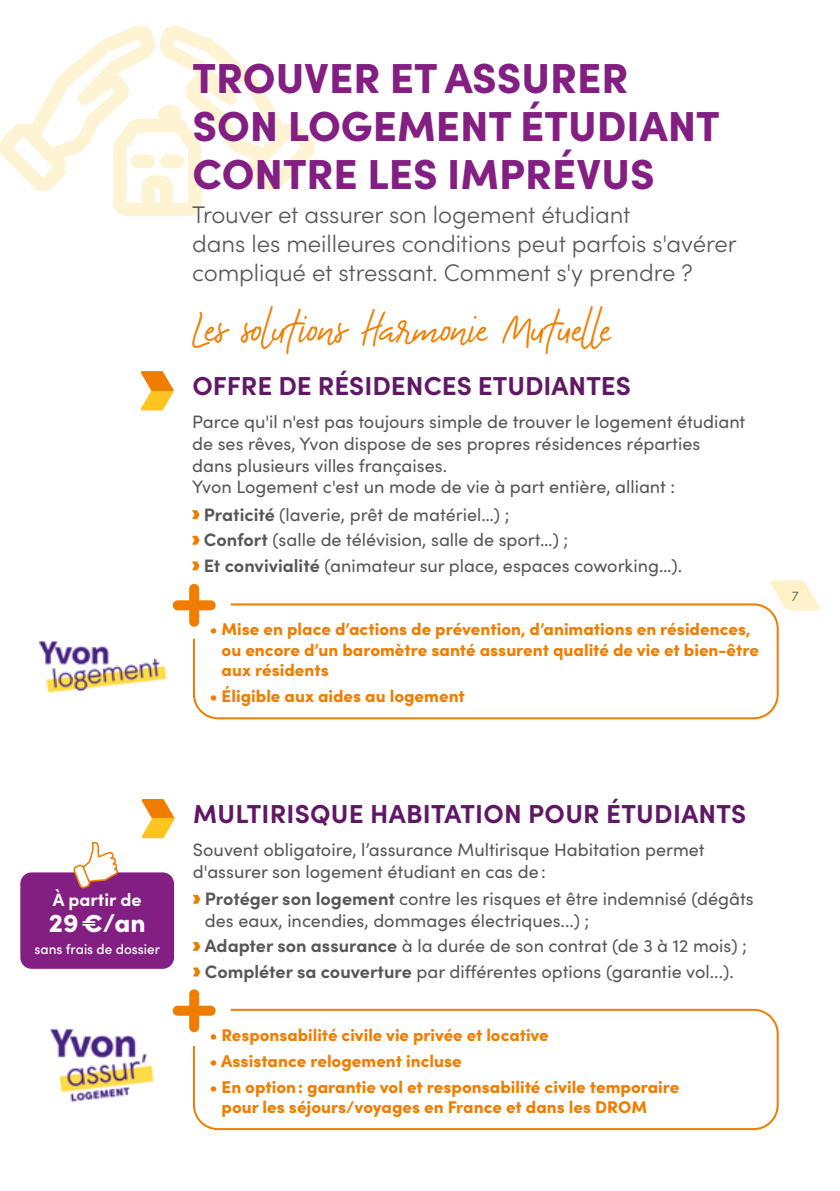
<style>
.page{position:relative;width:840px;height:1191px;background:#fff}
.page>*{position:absolute;margin:0;border:0;box-sizing:border-box;transform-origin:0 0}
.t1{font:46px "The Bouquet List";color:#ef7d00}
.t2{font:900 42px/48px "Sofia Pro";color:#831f82}
.t3{font:700 26px "Sofia Pro";color:#601766}
.t4{font:900 26px "Sofia Pro";color:#fff}
.t5{font:300 24px/28.8px "Sofia Pro";letter-spacing:-.005em;color:#575756}
.t6{font:18px/21.6px "Sofia Pro";color:#575756}
.t7{font:700 18px "Sofia Pro";color:#fff}
.t8{font:900 17px/20.4px "Sofia Pro";color:#ef7d00}
.t9{font:500 14px "Sofia Pro";color:#fff}
.t10{font:300 14px "Sofia Pro";color:#575756}
.s1{font-weight:700}
</style>
<div class="page">
<svg style="left:770px;top:580px;width:49px;height:30px"></svg>
<svg style="left:0;top:25px;width:314px;height:191px"></svg>
<svg style="left:192px;top:510px;width:7px;height:9px"></svg>
<svg style="left:192px;top:536px;width:7px;height:8px"></svg>
<svg style="left:192px;top:561px;width:7px;height:9px"></svg>
<svg style="left:141px;top:371px;width:33px;height:20px"></svg>
<svg style="left:141px;top:391px;width:33px;height:19px"></svg>
<img style="left:38px;top:641px;width:130px;height:53px">
<svg style="left:193px;top:602px;width:586px;height:118px"></svg>
<svg style="left:173px;top:584px;width:42px;height:43px"></svg>
<svg style="left:193px;top:894px;width:7px;height:9px"></svg>
<svg style="left:193px;top:942px;width:7px;height:9px"></svg>
<svg style="left:193px;top:967px;width:7px;height:9px"></svg>
<svg style="left:141px;top:799px;width:33px;height:19px"></svg>
<svg style="left:141px;top:818px;width:33px;height:20px"></svg>
<svg style="left:193px;top:1008px;width:586px;height:123px"></svg>
<svg style="left:173px;top:989px;width:42px;height:43px"></svg>
<img style="left:50px;top:1028px;width:104px;height:75px">
<div style="left:20px;top:872px;width:154px;height:96px;background:#831f82;border-radius:11px"></div>
<svg style="left:73px;top:841px;width:46px;height:48px"></svg>
<h2 class="t2" style="left:192px;top:50px;width:528px">TROUVER ET ASSURER<br>SON LOGEMENT ÉTUDIANT<br>CONTRE LES IMPRÉVUS</h2>
<h3 class="t5" style="left:192px;top:199px;width:546px">Trouver et assurer son logement étudiant<br>dans les meilleures conditions peut parfois s'avérer compliqué et stressant. Comment s'y prendre ?</h3>
<h1 class="t1" style="left:192px;top:299px;width:419px">Les solutions Harmonie Mutuelle</h1>
<h3 class="t3" style="left:192px;top:366px;width:440px">OFFRE DE RÉSIDENCES ETUDIANTES</h3>
<p class="t6" style="left:192px;top:410px;width:554px">Parce qu'il n'est pas toujours simple de trouver le logement étudiant de ses rêves, Yvon dispose de ses propres résidences réparties<br>dans plusieurs villes françaises.<br>Yvon Logement c'est un mode de vie à part entière, alliant :</p>
<p class="t6" style="left:204px;top:500px;width:479px;line-height:25.6px"><span class="s1">Praticité</span> (laverie, prêt de matériel…) ;<br><span class="s1">Confort</span> (salle de télévision, salle de sport…) ;<br><span class="s1">Et convivialité</span> (animateur sur place, espaces coworking…).</p>
<p class="t8" style="left:221px;top:617px;width:538px;text-indent:-12px">• Mise en place d’actions de prévention, d’animations en résidences, ou encore d’un baromètre santé assurent qualité de vie et bien-être aux résidents</p>
<p class="t8" style="left:210px;top:684px;width:256px">• Éligible aux aides au logement</p>
<p class="t10" style="left:791px;top:585px;width:8px">7</p>
<p class="t7" style="left:53px;top:886px;width:90px">À partir de</p>
<h3 class="t4" style="left:49px;top:902px;width:98px">29€/an</h3>
<p class="t9" style="left:34px;top:938px;width:127px">sans frais de dossier</p>
<h3 class="t3" style="left:193px;top:794px;width:554px">MULTIRISQUE HABITATION POUR ÉTUDIANTS</h3>
<p class="t6" style="left:193px;top:838px;width:513px">Souvent obligatoire, l’assurance Multirisque Habitation permet d'assurer son logement étudiant en cas de:</p>
<p class="t6" style="left:205px;top:887px;width:550px"><span class="s1">Protéger son logement</span> contre les risques et être indemnisé (dégâts des eaux, incendies, dommages électriques...) ;</p>
<p class="t6" style="left:205px;top:932px;width:543px;line-height:25.6px"><span class="s1">Adapter son assurance</span> à la durée de son contrat (de 3 à 12 mois) ;<br><span class="s1">Compléter sa couverture</span> par différentes options (garantie vol...).</p>
<p class="t8" style="left:210px;top:1022px;width:340px">• Responsabilité civile vie privée et locative</p>
<p class="t8" style="left:210px;top:1049px;width:253px">• Assistance relogement incluse</p>
<p class="t8" style="left:221px;top:1075px;width:459px;text-indent:-12px">• En option: garantie vol et responsabilité civile temporaire pour les séjours/voyages en France et dans les DROM</p>
</div>
